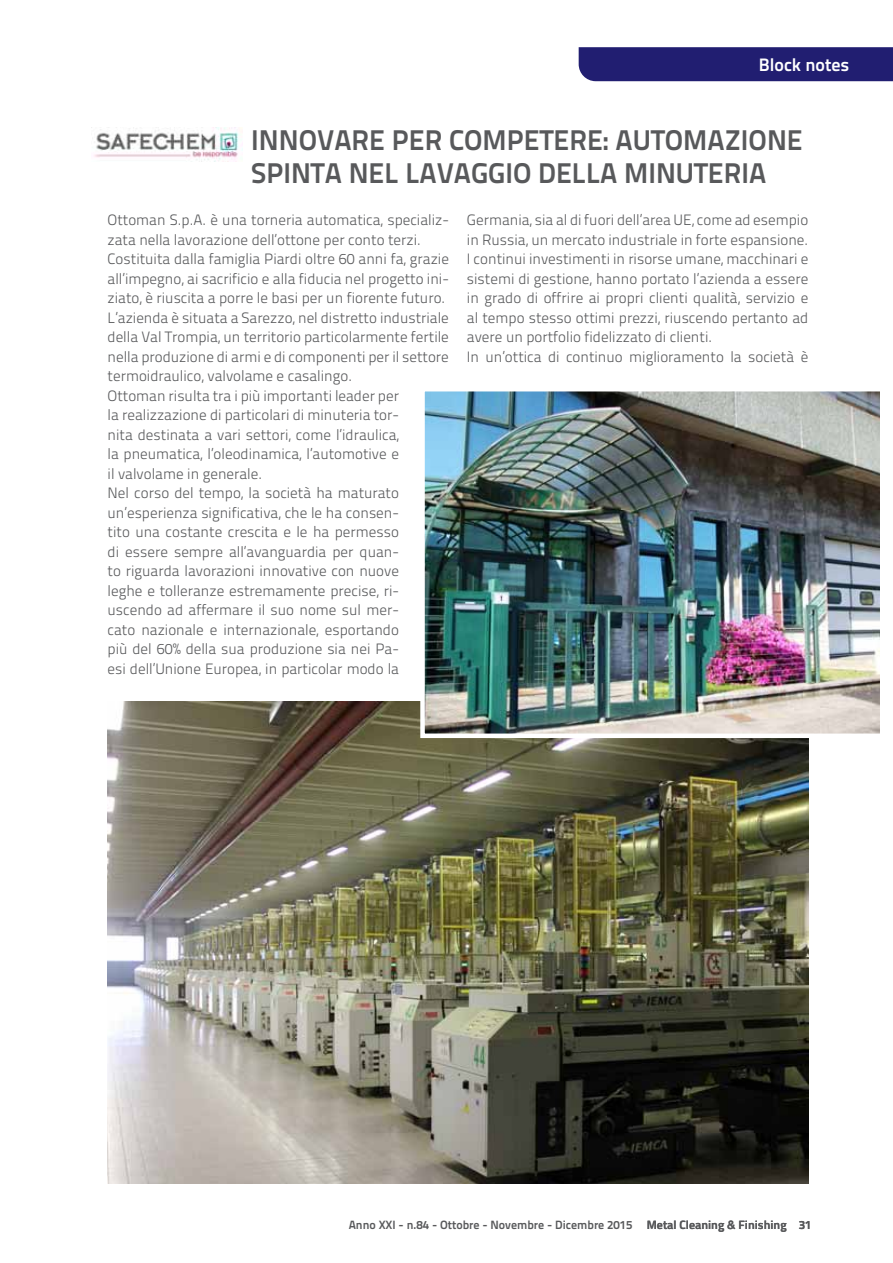
<style>
.page{position:relative;width:893px;height:1263px;background:#fff}
.page>*{position:absolute;margin:0;border:0;box-sizing:border-box;transform-origin:0 0}
.t1{font:700 28.5px/33px "Titillium Text 22 L";color:#58595b;text-align:right}
.t2{font:700 18px "Titillium Text 22 L";color:#fff}
.t3{font:300 15px/19.5px "Titillium Text 22 L";color:#58595b}
.t4{font:700 12px "Titillium Text 22 L";color:#58595b}
</style>
<div class="page">
<img style="left:93px;top:128px;width:150px;height:33px">
<img style="left:108px;top:701px;width:700px;height:483px">
<img style="left:425px;top:392px;width:454px;height:341px">
<div style="left:420px;top:387px;width:464px;height:351px;border:4px solid #fff"></div>
<div style="left:579px;top:47px;width:314px;height:34px;background:#211e71"></div>
<p class="t2" style="left:759px;top:51px;width:92px">Block notes</p>
<h1 class="t1" style="left:251px;top:122px;width:516px">TERE: AUTOMAZIONE<br>SPINTA NEL LAVAGGIO DELLA MINUTERIA</h1>
<p class="t3" style="left:108px;top:209px;width:343px">Ottoman S.p.A. è una torneria automatica, specializ&shy;zata nella lavorazione dell’ottone per conto terzi.<br>Costituita dalla famiglia Piardi oltre 60 anni fa, grazie all’impegno, ai sacrificio e alla fiducia nel progetto ini&shy;ziato, è riuscita a porre le basi per un fiorente futuro.<br>L’azienda è situata a Sarezzo, nel distretto industriale della Val Trompia, un territorio particolarmente fertile nella produzione di armi e di componenti per il settore termoidraulico, valvolame e casalingo.<br>Ottoman risulta tra i più importanti leader per<br>la realizzazione di particolari di minuteria tor-<br>nita destinata a vari settori, come l’idraulica,<br>la pneumatica, l’oleodinamica, l’automotive e<br>il valvolame in generale.<br>Nel corso del tempo, la società ha maturato un’esperienza significativa, che le ha consen-<br>tito una costante crescita e le ha permesso<br>di essere sempre all’avanguardia per quan-<br>to riguarda lavorazioni innovative con nuove<br>leghe e tolleranze estremamente precise, ri&shy;uscendo ad affermare il suo nome sul mer-<br>cato nazionale e internazionale, esportando<br>più del 60% della sua produzione sia nei Pa-<br>esi dell’Unione Europea, in particolar modo la</p>
<p class="t3" style="left:467px;top:209px;width:343px">Germania, sia al di fuori dell’area UE, come ad esempio in Russia, un mercato industriale in forte espansione.<br>I continui investimenti in risorse umane, macchinari e sistemi di gestione, hanno portato l’azienda a essere in grado di offrire ai propri clienti qualità, servizio e al tempo stesso ottimi prezzi, riuscendo pertanto ad avere un portfolio fidelizzato di clienti.<br>In un’ottica di continuo miglioramento la società è</p>
<h1 class="t1" style="left:251px;top:122px;width:27px">INNO</h1>
<h1 class="t1" style="left:317px;top:122px;width:92px">VARE PER</h1>
<h1 class="t1" style="left:449px;top:122px;width:35px">COMPE</h1>
<p class="t4" style="left:349px;top:1216px;width:464px">Anno XXI - n.84 - Ottobre - Novembre - Dicembre 2015 Metal Cleaning &amp; Finishing 31</p>
</div>
